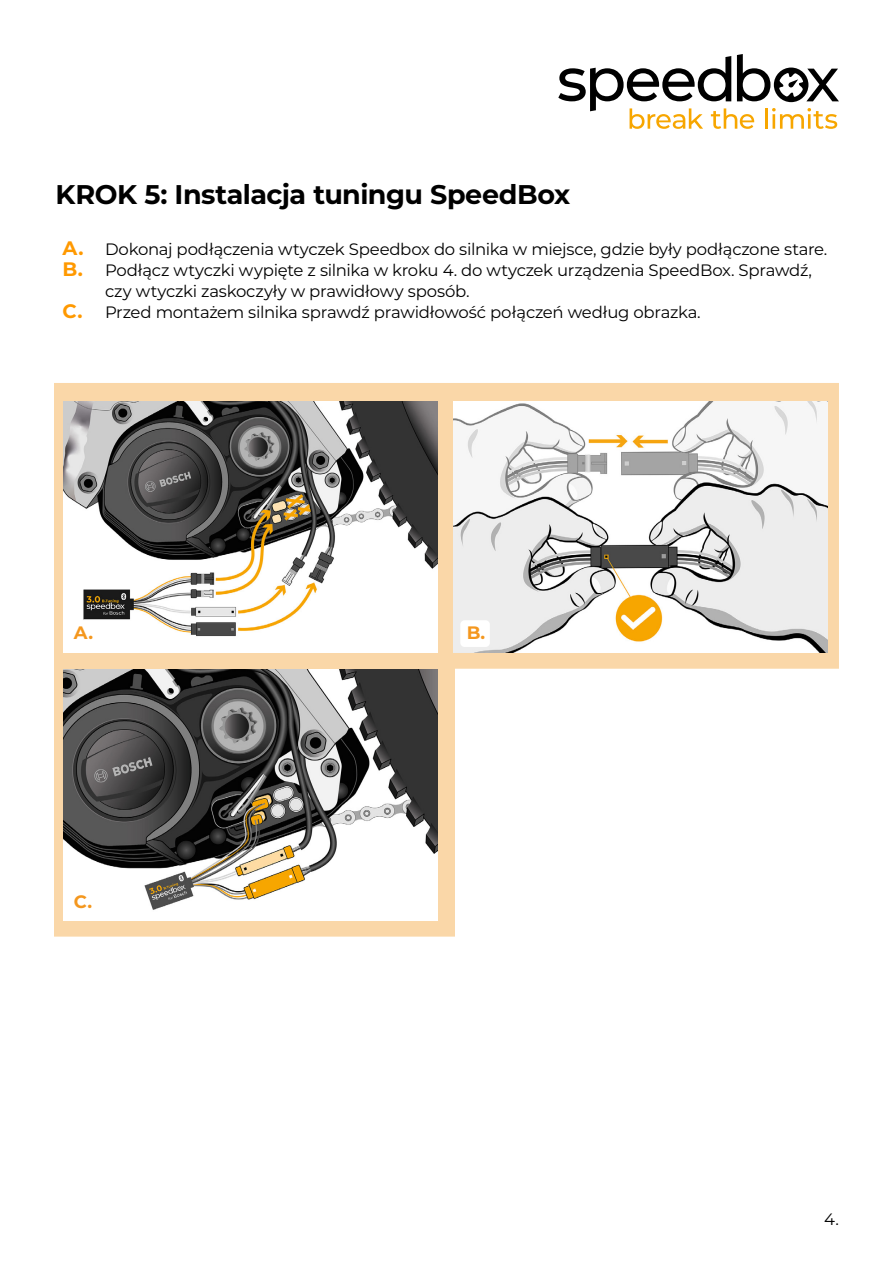
<style>
.page{position:relative;width:893px;height:1263px;background:#fff}
.page>*{position:absolute;margin:0;border:0;box-sizing:border-box;transform-origin:0 0}
.Krok_nadpis{font:700 27px "Montserrat";letter-spacing:-.02em;color:#000}
.t1{font:700 18px "Montserrat";color:#f4971e}
.t2{font:16.5px/21px "Montserrat";letter-spacing:-.015em;color:#000}
.s1{font-weight:700;font-size:19.5px;color:#f90}
</style>
<div class="page">
<svg style="left:558px;top:54px;width:281px;height:75px"></svg>
<svg style="left:54px;top:383px;width:785px;height:554px"></svg>
<img style="left:64px;top:402px;width:374px;height:251px">
<img style="left:454px;top:401px;width:374px;height:251px">
<img style="left:64px;top:669px;width:374px;height:251px">
<div style="left:460px;top:620px;width:30px;height:27px;background:#fff;border-radius:4px"></div>
<p class="Krok_nadpis" style="left:56px;top:175px;width:516px">KROK 5: Instalacja tuningu SpeedBox</p>
<p class="t2" style="left:63px;top:238px;width:766px"><span class="s1">A.</span> Dokonaj podłączenia wtyczek Speedbox do silnika w miejsce, gdzie były podłączone stare.</p>
<p class="t2" style="left:105px;top:259px;width:708px;text-indent:-43px"><span class="s1">B.</span> Podłącz wtyczki wypięte z silnika w kroku 4. do wtyczek urządzenia SpeedBox. Sprawdź, czy wtyczki zaskoczyły w prawidłowy sposób.</p>
<p class="t2" style="left:63px;top:301px;width:640px"><span class="s1">C.</span> Przed montażem silnika sprawdź prawidłowość połączeń według obrazka.</p>
<p class="t1" style="left:74px;top:620px;width:21px">A.</p>
<p class="t1" style="left:74px;top:888px;width:20px">C.</p>
<p class="t1" style="left:467px;top:620px;width:20px">B.</p>
<p class="t2" style="left:824px;top:1208px;width:16px">4.</p>
</div>
